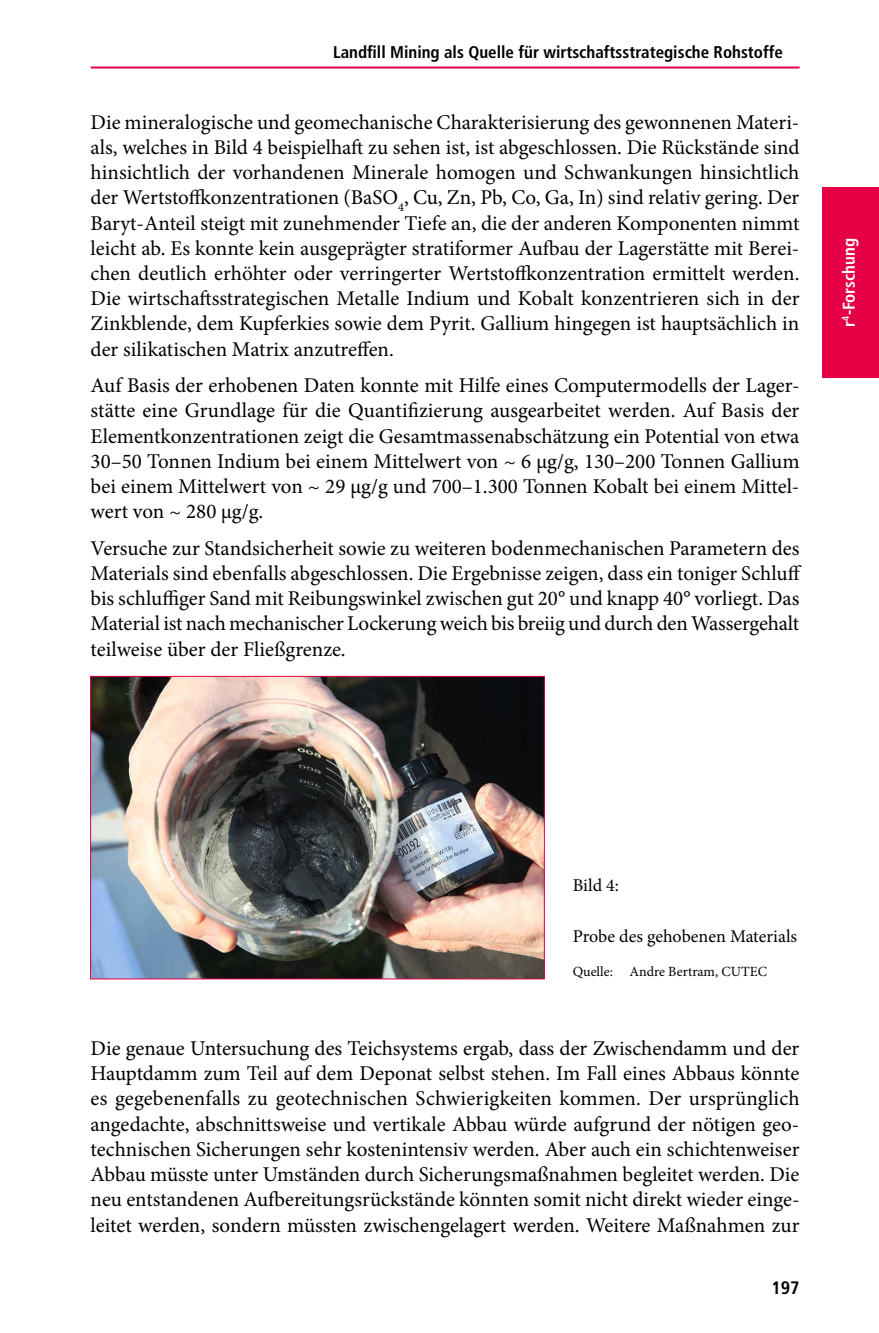
<style>
.page{position:relative;width:879px;height:1333px;background:#fff}
.page>*{position:absolute;margin:0;border:0;box-sizing:border-box;transform-origin:0 0}
.t1{font:21px/25.2px "Minion Pro";color:#000;text-align:justify}
.t2{font:18px "Minion Pro";letter-spacing:-.005em;color:#000}
.t3{font:700 condensed 18px "Frutiger";color:#000}
.t4{font:700 condensed 17px "Frutiger";color:#000}
.t5{font:700 condensed 17px "Frutiger";color:#fff}
.t6{font:14px "Minion Pro";color:#000}
</style>
<div class="page">
<hr style="left:91px;top:66px;width:708px;height:2px;background:#e50046">
<div style="left:822px;top:187px;width:57px;height:191px;background:#e50046"></div>
<img style="left:92px;top:678px;width:451px;height:299px">
<div style="left:90px;top:676px;width:455px;height:303px;border:1px solid #e50046"></div>
<p class="t4" style="left:333px;top:42px;width:451px">Landfill Mining als Quelle für wirtschaftsstrategische Rohstoffe</p>
<p class="t1" style="left:91px;top:109px;width:710px">Die mineralogische und geomechanische Charakterisierung des gewonnenen Materi&shy;als, welches in Bild 4 beispielhaft zu sehen ist, ist abgeschlossen. Die Rückstände sind hinsichtlich der vorhandenen Minerale homogen und Schwankungen hinsichtlich der Wertstoffkonzentrationen (BaSO<sub>4</sub>, Cu, Zn, Pb, Co, Ga, In) sind relativ gering. Der Baryt-Anteil steigt mit zunehmender Tiefe an, die der anderen Komponenten nimmt leicht ab. Es konnte kein ausgeprägter stratiformer Aufbau der Lagerstätte mit Berei&shy;chen deutlich erhöhter oder verringerter Wertstoffkonzentration ermittelt werden.<br>Die wirtschaftsstrategischen Metalle Indium und Kobalt konzentrieren sich in der Zinkblende, dem Kupferkies sowie dem Pyrit. Gallium hingegen ist hauptsächlich in der silikatischen Matrix anzutreffen.</p>
<p class="t1" style="left:91px;top:373px;width:710px">Auf Basis der erhobenen Daten konnte mit Hilfe eines Computermodells der Lager&shy;stätte eine Grundlage für die Quantifizierung ausgearbeitet werden. Auf Basis der Elementkonzentrationen zeigt die Gesamtmassenabschätzung ein Potential von etwa 30–50 Tonnen Indium bei einem Mittelwert von ~ 6 μg/g, 130–200 Tonnen Gallium bei einem Mittelwert von ~ 29 μg/g und 700–1.300 Tonnen Kobalt bei einem Mittel&shy;wert von ~ 280 μg/g.</p>
<p class="t1" style="left:91px;top:535px;width:712px">Versuche zur Standsicherheit sowie zu weiteren bodenmechanischen Parametern des Materials sind ebenfalls abgeschlossen. Die Ergebnisse zeigen, dass ein toniger Schluff bis schluffiger Sand mit Reibungswinkel zwischen gut 20° und knapp 40° vorliegt. Das Material ist nach mechanischer Lockerung weich bis breiig und durch den Wassergehalt teilweise über der Fließgrenze.</p>
<p class="t5" style="left:839px;top:326px;width:90px;rotate:-90deg">r<sup>4</sup>-Forschung</p>
<p class="t2" style="left:573px;top:873px;width:48px">Bild 4:</p>
<p class="t2" style="left:573px;top:924px;width:226px">Probe des gehobenen Materials</p>
<p class="t6" style="left:573px;top:962px;width:196px">Quelle: Andre Bertram, CUTEC</p>
<p class="t1" style="left:91px;top:1035px;width:710px">Die genaue Untersuchung des Teichsystems ergab, dass der Zwischendamm und der Hauptdamm zum Teil auf dem Deponat selbst stehen. Im Fall eines Abbaus könnte es gegebenenfalls zu geotechnischen Schwierigkeiten kommen. Der ursprünglich angedachte, abschnittsweise und vertikale Abbau würde aufgrund der nötigen geo&shy;technischen Sicherungen sehr kostenintensiv werden. Aber auch ein schichtenweiser Abbau müsste unter Umständen durch Sicherungsmaßnahmen begleitet werden. Die neu entstandenen Aufbereitungsrückstände könnten somit nicht direkt wieder einge&shy;leitet werden, sondern müssten zwischengelagert werden. Weitere Maßnahmen zur</p>
<p class="t3" style="left:771px;top:1276px;width:30px">197</p>
</div>
